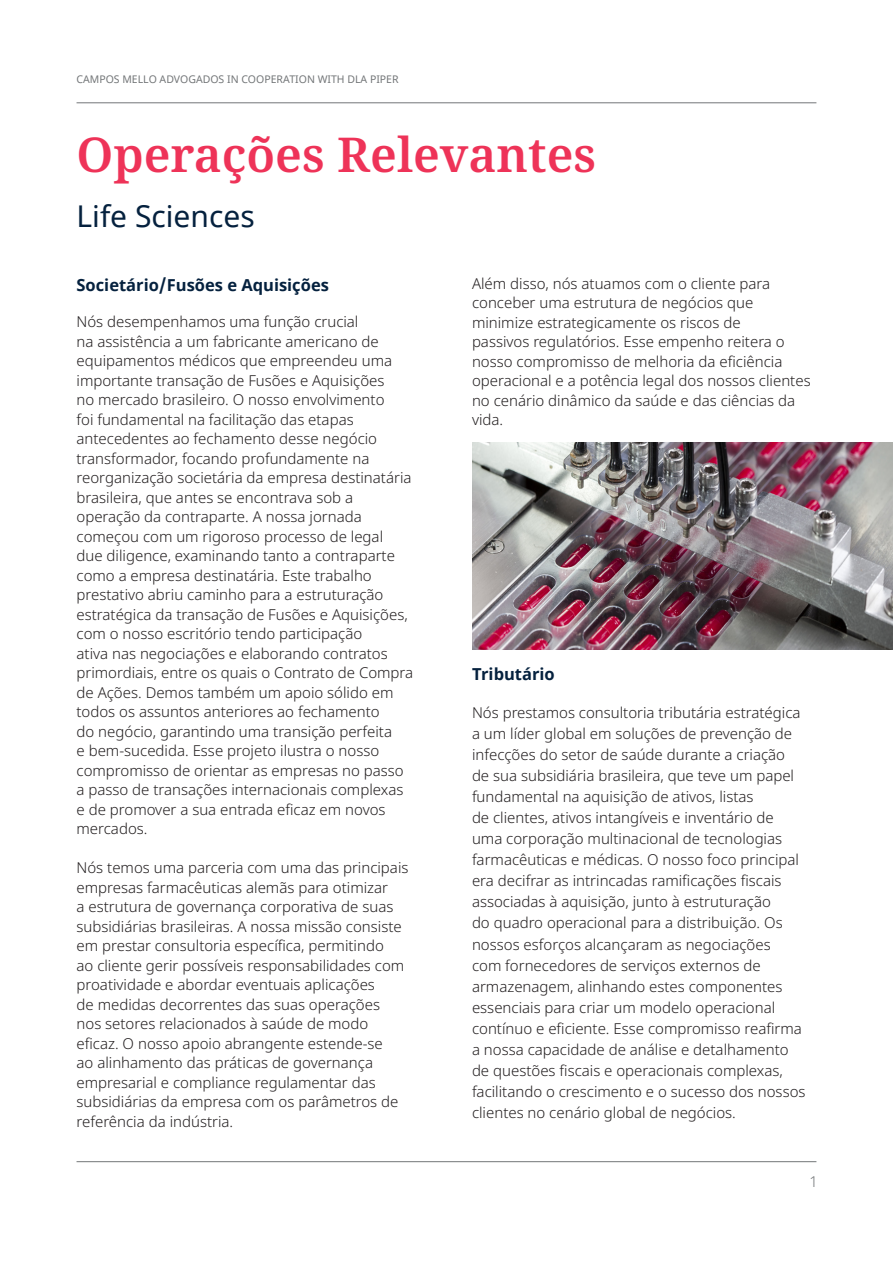
<style>
.page{position:relative;width:893px;height:1263px;background:#fff}
.page>*{position:absolute;margin:0;border:0;box-sizing:border-box;transform-origin:0 0}
.t1{font:600 48px "Noto Serif";color:#ee3358}
.t2{font:30px "Noto Sans";color:#05213e}
.t3{font:700 16.5px "Noto Sans";color:#05213e}
.t4{font:300 15px/19.5px "Noto Sans";color:#231f20}
.t5{font:300 15px "Noto Sans";color:#737678}
.t6{font:10.5px "Noto Sans";color:#737678}
</style>
<div class="page">
<hr style="left:77px;top:102px;width:739px;height:1px;background:#737678">
<hr style="left:77px;top:1161px;width:739px;height:1px;background:#737678">
<img style="left:472px;top:442px;width:421px;height:207px">
<p class="t6" style="left:77px;top:72px;width:324px">CAMPOS MELLO ADVOGADOS IN COOPERATION WITH DLA PIPER</p>
<p class="t1" style="left:77px;top:122px;width:521px">Operações Relevantes</p>
<p class="t2" style="left:77px;top:196px;width:180px">Life Sciences</p>
<p class="t3" style="left:77px;top:273px;width:254px">Societário/Fusões e Aquisições</p>
<p class="t4" style="left:77px;top:312px;width:338px">Nós desempenhamos uma função crucial<br>na assistência a um fabricante americano de equipamentos médicos que empreendeu uma importante transação de Fusões e Aquisições<br>no mercado brasileiro. O nosso envolvimento<br>foi fundamental na facilitação das etapas antecedentes ao fechamento desse negócio transformador, focando profundamente na reorganização societária da empresa destinatária brasileira, que antes se encontrava sob a operação da contraparte. A nossa jornada começou com um rigoroso processo de legal<br>due diligence, examinando tanto a contraparte como a empresa destinatária. Este trabalho prestativo abriu caminho para a estruturação estratégica da transação de Fusões e Aquisições, com o nosso escritório tendo participação<br>ativa nas negociações e elaborando contratos primordiais, entre os quais o Contrato de Compra de Ações. Demos também um apoio sólido em todos os assuntos anteriores ao fechamento<br>do negócio, garantindo uma transição perfeita<br>e bem-sucedida. Esse projeto ilustra o nosso compromisso de orientar as empresas no passo a passo de transações internacionais complexas e de promover a sua entrada eficaz em novos mercados.</p>
<p class="t4" style="left:77px;top:858px;width:333px">Nós temos uma parceria com uma das principais empresas farmacêuticas alemãs para otimizar<br>a estrutura de governança corporativa de suas subsidiárias brasileiras. A nossa missão consiste em prestar consultoria específica, permitindo<br>ao cliente gerir possíveis responsabilidades com proatividade e abordar eventuais aplicações<br>de medidas decorrentes das suas operações nos setores relacionados à saúde de modo eficaz. O nosso apoio abrangente estende-se<br>ao alinhamento das práticas de governança empresarial e compliance regulamentar das subsidiárias da empresa com os parâmetros de referência da indústria.</p>
<p class="t4" style="left:472px;top:274px;width:340px">Além disso, nós atuamos com o cliente para conceber uma estrutura de negócios que minimize estrategicamente os riscos de<br>passivos regulatórios. Esse empenho reitera o nosso compromisso de melhoria da eficiência operacional e a potência legal dos nossos clientes no cenário dinâmico da saúde e das ciências da vida.</p>
<p class="t3" style="left:472px;top:663px;width:84px">Tributário</p>
<p class="t4" style="left:472px;top:703px;width:335px;line-height:21px">Nós prestamos consultoria tributária estratégica a um líder global em soluções de prevenção de infecções do setor de saúde durante a criação de sua subsidiária brasileira, que teve um papel fundamental na aquisição de ativos, listas<br>de clientes, ativos intangíveis e inventário de uma corporação multinacional de tecnologias farmacêuticas e médicas. O nosso foco principal era decifrar as intrincadas ramificações fiscais associadas à aquisição, junto à estruturação<br>do quadro operacional para a distribuição. Os nossos esforços alcançaram as negociações<br>com fornecedores de serviços externos de armazenagem, alinhando estes componentes essenciais para criar um modelo operacional contínuo e eficiente. Esse compromisso reafirma a nossa capacidade de análise e detalhamento de questões fiscais e operacionais complexas, facilitando o crescimento e o sucesso dos nossos clientes no cenário global de negócios.</p>
<p class="t5" style="left:810px;top:1171px;width:8px">1</p>
</div>
